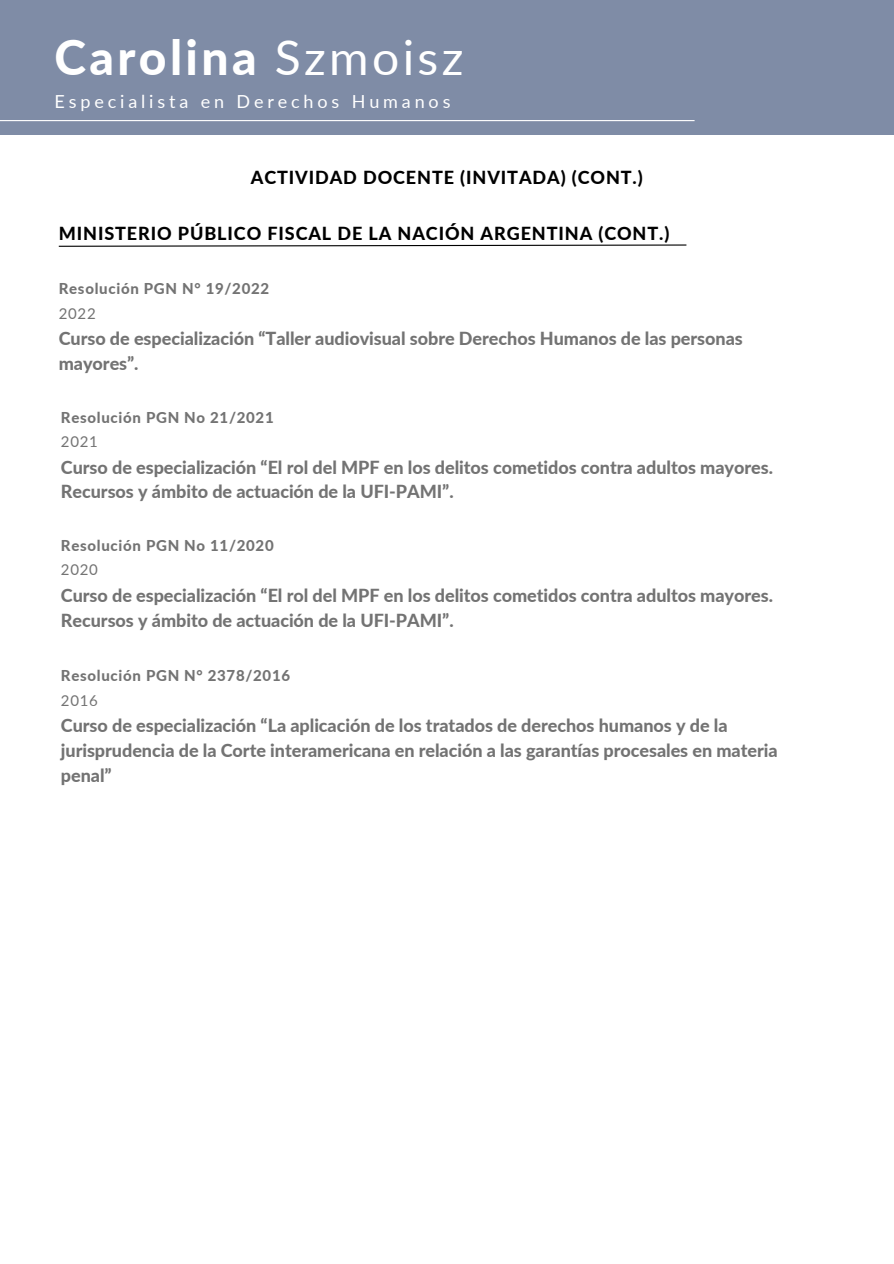
<style>
.page{position:relative;width:894px;height:1264px;background:#fff}
.page>*{position:absolute;margin:0;border:0;box-sizing:border-box;transform-origin:0 0}
.t1{font:800 48px "Lato";letter-spacing:.07em;color:#fff}
.t2{font:800 18px/24.8px "Lato";letter-spacing:-.005em;color:#737373}
.t3{font:800 18px "Lato";letter-spacing:.05em;color:#000}
.t4{font:18px "Lato";letter-spacing:.215em;color:#fff}
.t5{font:800 15px "Lato";letter-spacing:.045em;color:#737373}
.t6{font:15px "Lato";letter-spacing:.045em;color:#737373}
.s1{font-weight:400}
</style>
<div class="page">
<div style="left:0;top:0;width:893px;height:134px;background:#7f8ca6"></div>
<hr style="left:0;top:120px;width:694px;height:1px;background:#fff">
<svg style="left:58px;top:244px;width:629px;height:3px"></svg>
<h1 class="t1" style="left:54px;top:28px;width:410px">Carolina <span class="s1">Szmoisz</span></h1>
<h4 class="t4" style="left:54px;top:90px;width:397px">Especialista en Derechos Humanos</h4>
<h2 class="t3" style="left:251px;top:167px;width:393px">ACTIVIDAD DOCENTE (INVITADA) (CONT.)</h2>
<h3 class="t3" style="left:59px;top:222px;width:612px">MINISTERIO PÚBLICO FISCAL DE LA NACIÓN ARGENTINA (CONT.)</h3>
<h5 class="t5" style="left:59px;top:279px;width:212px">Resolución PGN N° 19/2022</h5>
<p class="t6" style="left:59px;top:304px;width:38px">2022</p>
<h2 class="t2" style="left:59px;top:326px;width:685px">Curso de especialización “Taller audiovisual sobre Derechos Humanos de las personas mayores”.</h2>
<h5 class="t5" style="left:61px;top:408px;width:214px">Resolución PGN No 21/2021</h5>
<p class="t6" style="left:61px;top:432px;width:38px">2021</p>
<h3 class="t2" style="left:61px;top:454px;width:713px">Curso de especialización “El rol del MPF en los delitos cometidos contra adultos mayores.<br>Recursos y ámbito de actuación de la UFI-PAMI”.</h3>
<h5 class="t5" style="left:61px;top:536px;width:214px">Resolución PGN No 11/2020</h5>
<p class="t6" style="left:61px;top:560px;width:38px">2020</p>
<h3 class="t2" style="left:61px;top:582px;width:713px">Curso de especialización “El rol del MPF en los delitos cometidos contra adultos mayores.<br>Recursos y ámbito de actuación de la UFI-PAMI”.</h3>
<p class="t5" style="left:61px;top:666px;width:231px">Resolución PGN N° 2378/2016</p>
<h3 class="t6" style="left:61px;top:691px;width:38px">2016</h3>
<h5 class="t2" style="left:61px;top:713px;width:718px">Curso de especialización “La aplicación de los tratados de derechos humanos y de la jurisprudencia de la Corte interamericana en relación a las garantías procesales en materia penal”</h5>
</div>
